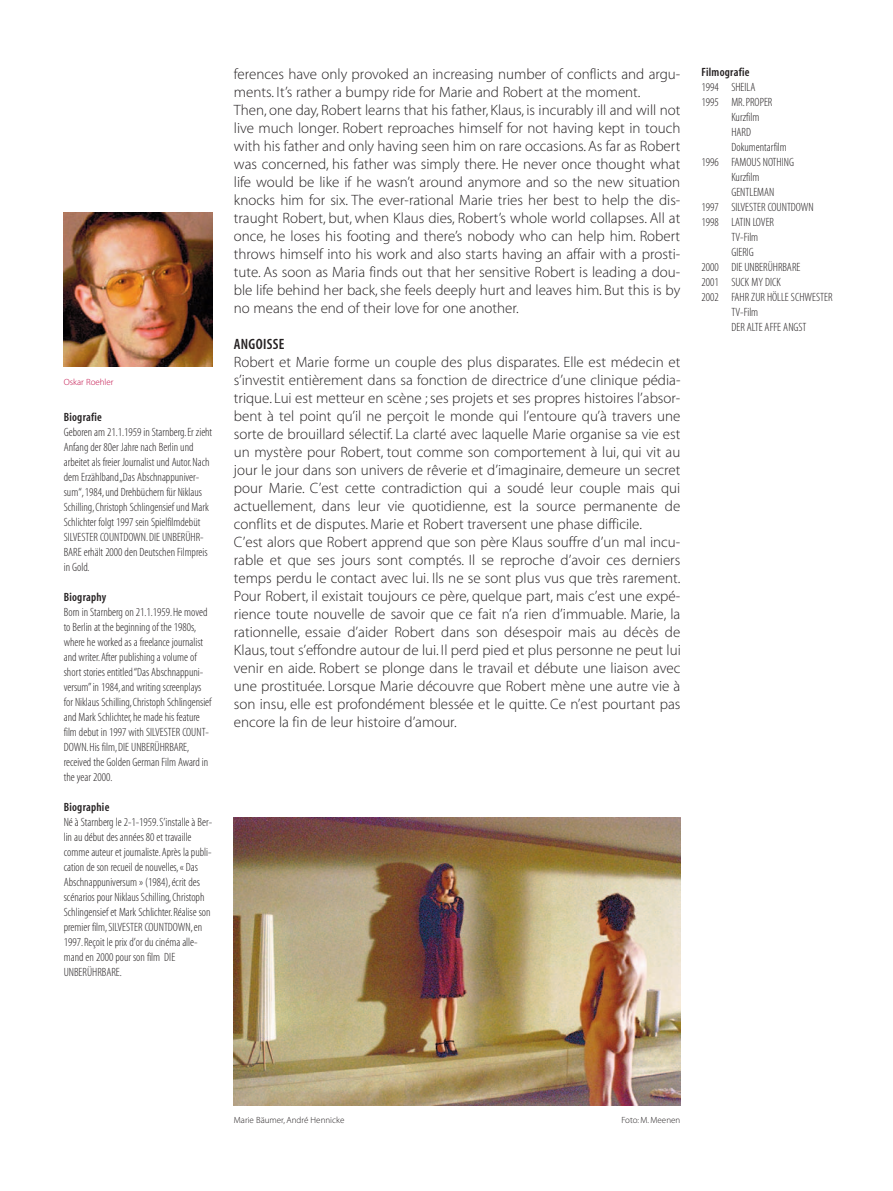
<style>
.page{position:relative;width:893px;height:1191px;background:#fff}
.page>*{position:absolute;margin:0;border:0;box-sizing:border-box;transform-origin:0 0}
.t1{font:15px/18px "Myriad MM 215 600";color:#231f20}
.t2{font:15px "Myriad MM 565 300";letter-spacing:.02em;color:#231f20}
.t3{font:12px/15px "Myriad MM 215 300";color:#231f20}
.t4{font:12px "Myriad MM 565 300";letter-spacing:.02em;color:#231f20}
.t5{font:9px "Myriad MM 215 600";color:#231f20}
.t6{font:9px "Myriad MM 215 600";color:#c00844}
</style>
<div class="page">
<img style="left:234px;top:817px;width:446px;height:288px">
<img style="left:64px;top:213px;width:149px;height:154px">
<p class="t6" style="left:64px;top:378px;width:51px">Oskar Roehler</p>
<p class="t4" style="left:64px;top:412px;width:40px">Biografie</p>
<p class="t3" style="left:64px;top:425px;width:150px">Geboren am 21.1.1959 in Starnberg.Er zieht Anfang der 80er Jahre nach Berlin und arbeitet als freier Journalist und Autor.Nach dem Erzählband „Das Abschnappuniver&shy;sum“,1984,und Drehbüchern für Niklaus Schilling,Christoph Schlingensief und Mark Schlichter folgt 1997 sein Spielfilmdebüt SILVESTER COUNTDOWN.DIE UNBERÜHR-BARE erhält 2000 den Deutschen Filmpreis in Gold.</p>
<p class="t4" style="left:64px;top:592px;width:44px">Biography</p>
<p class="t3" style="left:64px;top:605px;width:149px">Born in Starnberg on 21.1.1959.He moved to Berlin at the beginning of the 1980s, where he worked as a freelance journalist and writer.After publishing a volume of short stories entitled “Das Abschnappuni&shy;versum”in 1984,and writing screenplays for Niklaus Schilling,Christoph Schlingensief and Mark Schlichter,he made his feature film debut in 1997 with SILVESTER COUNT-DOWN.His film,DIE UNBERÜHRBARE, received the Golden German Film Award in the year 2000.</p>
<p class="t4" style="left:64px;top:802px;width:47px">Biographie</p>
<p class="t3" style="left:64px;top:815px;width:150px">Né à Starnberg le 2-1-1959.S’installe à Ber&shy;lin au début des années 80 et travaille comme auteur et journaliste.Après la publi&shy;cation de son recueil de nouvelles,« Das Abschnappuniversum » (1984),écrit des scénarios pour Niklaus Schilling,Christoph Schlingensief et Mark Schlichter.Réalise son premier film,SILVESTER COUNTDOWN,en 1997.Reçoit le prix d’or du cinéma alle&shy;mand en 2000 pour son film DIE UNBERÜHRBARE.</p>
<p class="t1" style="left:234px;top:66px;width:448px">ferences have only provoked an increasing number of conflicts and argu&shy;ments. It’s rather a bumpy ride for Marie and Robert at the moment.<br>Then, one day, Robert learns that his father, Klaus, is incurably ill and will not live much longer. Robert reproaches himself for not having kept in touch with his father and only having seen him on rare occasions. As far as Robert was concerned, his father was simply there. He never once thought what life would be like if he wasn’t around anymore and so the new situation knocks him for six. The ever-rational Marie tries her best to help the dis&shy;traught Robert, but, when Klaus dies, Robert’s whole world collapses. All at once, he loses his footing and there’s nobody who can help him. Robert throws himself into his work and also starts having an affair with a prosti&shy;tute. As soon as Maria finds out that her sensitive Robert is leading a dou&shy;ble life behind her back, she feels deeply hurt and leaves him. But this is by no means the end of their love for one another.</p>
<p class="t2" style="left:234px;top:338px;width:52px">ANGOISSE</p>
<p class="t1" style="left:234px;top:354px;width:448px">Robert et Marie forme un couple des plus disparates. Elle est médecin et s’investit entièrement dans sa fonction de directrice d’une clinique pédia&shy;trique. Lui est metteur en scène ; ses projets et ses propres histoires l’absor&shy;bent à tel point qu’il ne perçoit le monde qui l’entoure qu’à travers une sorte de brouillard sélectif. La clarté avec laquelle Marie organise sa vie est un mystère pour Robert, tout comme son comportement à lui, qui vit au jour le jour dans son univers de rêverie et d’imaginaire, demeure un secret pour Marie. C’est cette contradiction qui a soudé leur couple mais qui actuellement, dans leur vie quotidienne, est la source permanente de conflits et de disputes. Marie et Robert traversent une phase difficile.<br>C’est alors que Robert apprend que son père Klaus souffre d’un mal incu&shy;rable et que ses jours sont comptés. Il se reproche d’avoir ces derniers temps perdu le contact avec lui. Ils ne se sont plus vus que très rarement.<br>Pour Robert, il existait toujours ce père, quelque part, mais c’est une expé&shy;rience toute nouvelle de savoir que ce fait n’a rien d’immuable. Marie, la rationnelle, essaie d’aider Robert dans son désespoir mais au décès de Klaus, tout s’effondre autour de lui. Il perd pied et plus personne ne peut lui venir en aide. Robert se plonge dans le travail et débute une liaison avec une prostituée. Lorsque Marie découvre que Robert mène une autre vie à son insu, elle est profondément blessée et le quitte. Ce n’est pourtant pas encore la fin de leur histoire d’amour.</p>
<p class="t4" style="left:702px;top:68px;width:49px">Filmografie</p>
<p class="t3" style="left:702px;top:80px;width:55px">1994 SHEILA</p>
<p class="t3" style="left:702px;top:95px;width:72px">1995 MR.PROPER</p>
<p class="t3" style="left:731px;top:110px;width:29px">Kurzfilm</p>
<p class="t3" style="left:731px;top:125px;width:21px">HARD</p>
<p class="t3" style="left:731px;top:140px;width:57px">Dokumentarfilm</p>
<p class="t3" style="left:702px;top:155px;width:94px">1996 FAMOUS NOTHING</p>
<p class="t3" style="left:731px;top:170px;width:29px">Kurzfilm</p>
<p class="t3" style="left:731px;top:185px;width:45px">GENTLEMAN</p>
<p class="t3" style="left:702px;top:200px;width:114px">1997 SILVESTER COUNTDOWN</p>
<p class="t3" style="left:702px;top:215px;width:74px">1998 LATIN LOVER</p>
<p class="t3" style="left:731px;top:230px;width:28px">TV-Film</p>
<p class="t3" style="left:731px;top:245px;width:24px">GIERIG</p>
<p class="t3" style="left:702px;top:260px;width:100px">2000 DIE UNBERÜHRBARE</p>
<p class="t3" style="left:702px;top:275px;width:81px">2001 SUCK MY DICK</p>
<p class="t3" style="left:702px;top:290px;width:132px">2002 FAHR ZUR HÖLLE SCHWESTER</p>
<p class="t3" style="left:731px;top:305px;width:28px">TV-Film</p>
<p class="t3" style="left:731px;top:320px;width:77px">DER ALTE AFFE ANGST</p>
<p class="t5" style="left:234px;top:1116px;width:112px">Marie Bäumer, André Hennicke</p>
<p class="t5" style="left:621px;top:1116px;width:60px">Foto: M. Meenen</p>
</div>
